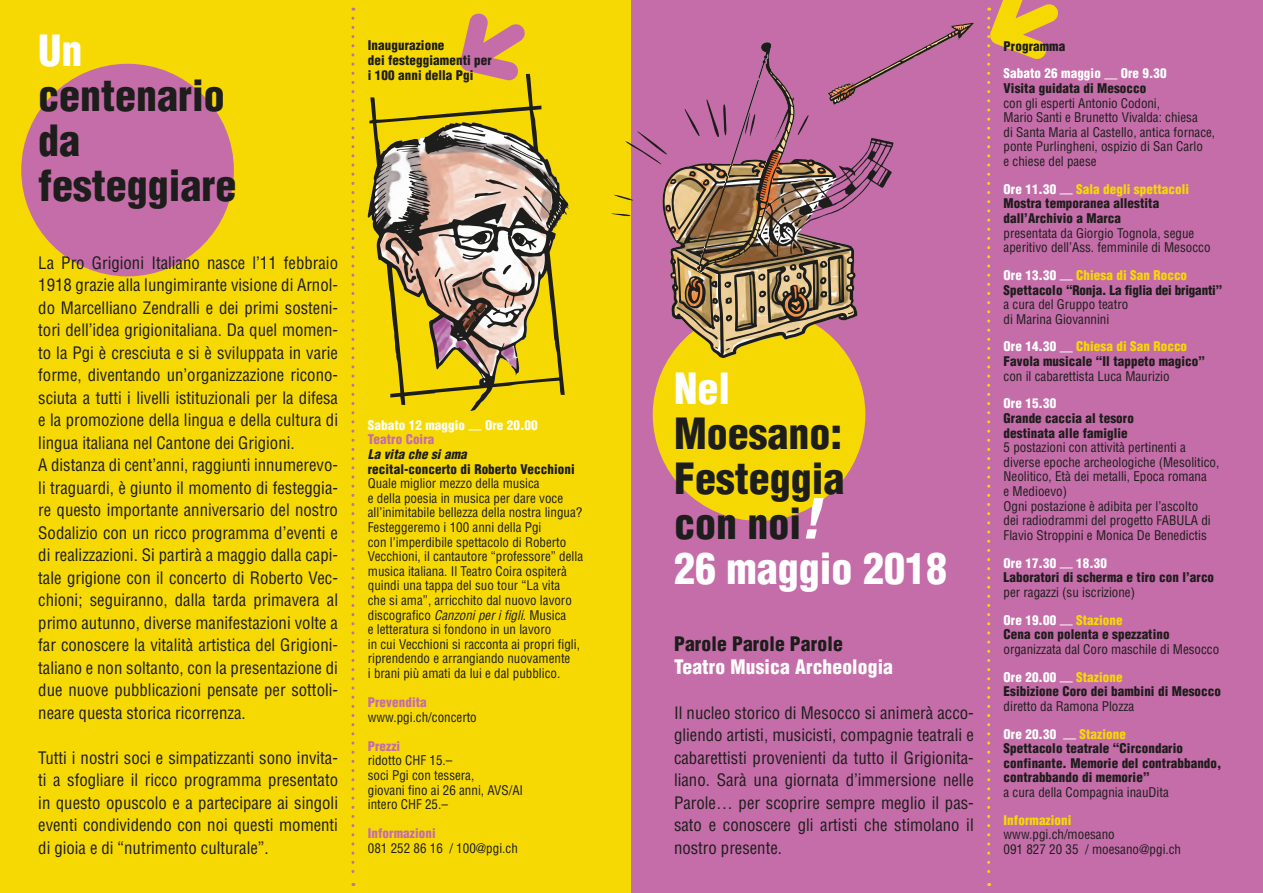
<style>
.page{position:relative;width:1263px;height:893px;background:#fff}
.page>*{position:absolute;margin:0;border:0;box-sizing:border-box;transform-origin:0 0}
.t1{font:900 condensed 42px/45px "Helvetica";color:#1d1d1b}
.t2{font:900 condensed 42px "Helvetica";color:#fff}
.t3{font:900 condensed 19.5px "Helvetica";letter-spacing:.01em;color:#fff}
.t4{font:900 condensed 19.5px "Helvetica";letter-spacing:.01em;color:#1d1d1b}
.t5{font:condensed 16.8px/22.5px "Helvetica";color:#1d1d1b;text-align:justify}
.t6{font:condensed 13.05px/14.5px "Helvetica";color:#1d1d1b}
.t7{font:900 condensed 13.05px/14.5px "Helvetica";letter-spacing:.01em;color:#1d1d1b}
.t8{font:900 condensed 13.05px/27.8px "Helvetica";letter-spacing:.01em;color:#fff}
.t9{font:900 condensed 13.05px "Helvetica";letter-spacing:.01em;color:#c46da9}
.t10{font:italic 900 condensed 13.05px "Helvetica";letter-spacing:.01em;color:#1d1d1b}
.t11{font:900 condensed 13.05px "Helvetica";letter-spacing:.01em;color:#f6d903}
.s1{font-weight:400}
.s2{color:#c46da9}
.s3{font-style:italic}
.s4{font-style:italic;font-size:54px;color:#fff}
.s5{color:#fff}
.s6{color:#1d1d1b}
.s7{font-weight:400;color:#fff}
.s8{color:#f6d903}
.s9{font-weight:900;color:#fff}
.s10{font-weight:900;color:#f6d903}
</style>
<div class="page">
<div style="left:0;top:0;width:631px;height:893px;background:#f6d903"></div>
<div style="left:631px;top:0;width:632px;height:893px;background:#c46da9"></div>
<div style="left:653px;top:308px;width:212px;height:213px;background:#f6d903;border-radius:50%"></div>
<div style="left:21px;top:64px;width:213px;height:212px;background:#c46da9;border-radius:50%"></div>
<svg style="left:460px;top:13px;width:65px;height:59px"></svg>
<svg style="left:987px;top:0;width:71px;height:886px"></svg>
<svg style="left:351px;top:18px;width:3px;height:868px"></svg>
<svg style="left:368px;top:72px;width:201px;height:339px"></svg>
<svg style="left:452px;top:130px;width:91px;height:35px;background:#ac9e83"></svg>
<svg style="left:611px;top:23px;width:363px;height:335px"></svg>
<h1 class="t2" style="left:38px;top:24px;width:46px">Un</h1>
<h1 class="t1" style="left:38px;top:73px;width:200px">centenario da festeggiare</h1>
<p class="t5" style="left:38px;top:251px;width:301px;text-align:left">La Pro Grigioni Italiano nasce l’11 febbraio 1918 grazie alla lungimirante visione di Arnol&shy;do Marcelliano Zendralli e dei primi sosteni&shy;tori dell’idea grigionitaliana. Da quel momen&shy;to la Pgi è cresciuta e si è sviluppata in varie forme, diventando un’organizzazione ricono&shy;sciuta a tutti i livelli istituzionali per la difesa e la promozione della lingua e della cultura di lingua italiana nel Cantone dei Grigioni.<br>A distanza di cent’anni, raggiunti innumerevo&shy;li traguardi, è giunto il momento di festeggia&shy;re questo importante anniversario del nostro Sodalizio con un ricco programma d’eventi e di realizzazioni. Si partirà a maggio dalla capi&shy;tale grigione con il concerto di Roberto Vec&shy;chioni; seguiranno, dalla tarda primavera al primo autunno, diverse manifestazioni volte a far conoscere la vitalità artistica del Grigioni&shy;taliano e non soltanto, con la presentazione di due nuove pubblicazioni pensate per sottoli&shy;neare questa storica ricorrenza.</p>
<p class="t5" style="left:38px;top:746px;width:301px">Tutti i nostri soci e simpatizzanti sono invita&shy;ti a sfogliare il ricco programma presentato in questo opuscolo e a partecipare ai singoli eventi condividendo con noi questi momenti di gioia e di “nutrimento culturale”.</p>
<p class="t7" style="left:368px;top:38px;width:125px">Inaugurazione<br>dei festeggiamenti per i 100 anni della Pgi</p>
<p class="t8" style="left:368px;top:418px;width:171px;line-height:14.5px">Sabato 12 maggio <span class="s1">—</span> Ore 20.00<br><span class="s2">Teatro Coira</span></p>
<p class="t10" style="left:368px;top:446px;width:100px">La vita che si ama</p>
<p class="t7" style="left:368px;top:461px;width:208px">recital-concerto di Roberto Vecchioni</p>
<p class="t6" style="left:368px;top:476px;width:217px">Quale miglior mezzo della musica<br>e della poesia in musica per dare voce all’inimitabile bellezza della nostra lingua?<br>Festeggeremo i 100 anni della Pgi<br>con l’imperdibile spettacolo di Roberto Vecchioni, il cantautore “professore” della musica italiana. Il Teatro Coira ospiterà quindi una tappa del suo tour “La vita<br>che si ama”, arricchito dal nuovo lavoro discografico <span class="s3">Canzoni per i figli</span>. Musica<br>e letteratura si fondono in un lavoro<br>in cui Vecchioni si racconta ai propri figli, riprendendo e arrangiando nuovamente<br>i brani più amati da lui e dal pubblico.</p>
<p class="t9" style="left:368px;top:694px;width:60px">Prevendita</p>
<p class="t6" style="left:368px;top:709px;width:110px">www.pgi.ch/concerto</p>
<p class="t9" style="left:368px;top:738px;width:34px">Prezzi</p>
<p class="t6" style="left:368px;top:753px;width:157px">ridotto CHF 15.–<br>soci Pgi con tessera,<br>giovani fino ai 26 anni, AVS/AI intero CHF 25.–</p>
<p class="t9" style="left:368px;top:825px;width:69px">Informazioni</p>
<p class="t6" style="left:368px;top:841px;width:151px">081 252 86 16 / 100@pgi.ch</p>
<h1 class="t2" style="left:674px;top:362px;width:58px">Nel</h1>
<h1 class="t1" style="left:674px;top:410px;width:275px">Moesano:<br>Festeggia<br>con noi<span class="s4">!<br></span><span class="s5">26 maggio 2018</span></h1>
<h2 class="t4" style="left:674px;top:632px;width:170px">Parole Parole Parole</h2>
<h2 class="t3" style="left:674px;top:654px;width:220px">Teatro Musica Archeologia</h2>
<p class="t5" style="left:674px;top:701px;width:301px">Il nucleo storico di Mesocco si animerà acco&shy;gliendo artisti, musicisti, compagnie teatrali e cabarettisti provenienti da tutto il Grigionita&shy;liano. Sarà una giornata d’immersione nelle Parole… per scoprire sempre meglio il pas&shy;sato e conoscere gli artisti che stimolano il nostro presente.</p>
<p class="t8" style="left:1003px;top:32px;width:165px"><span class="s6">Programma<br></span>Sabato 26 maggio <span class="s1">—</span> Ore 9.30</p>
<p class="t7" style="left:1003px;top:81px;width:144px">Visita guidata di Mesocco</p>
<p class="t6" style="left:1003px;top:95px;width:213px">con gli esperti Antonio Codoni,<br>Mario Santi e Brunetto Vivalda: chiesa<br>di Santa Maria al Castello, antica fornace, ponte Purlingheni, ospizio di San Carlo<br>e chiese del paese</p>
<p class="t7" style="left:1003px;top:182px;width:187px"><span class="s5">Ore 11.30</span> <span class="s7">—</span> <span class="s8">Sala degli spettacoli<br></span>Mostra temporanea allestita dall’Archivio a Marca</p>
<p class="t6" style="left:1003px;top:225px;width:208px">presentata da Giorgio Tognola, segue aperitivo dell’Ass. femminile di Mesocco</p>
<p class="t7" style="left:1003px;top:268px;width:220px"><span class="s5">Ore 13.30</span> <span class="s7">—</span> <span class="s8">Chiesa di San Rocco<br></span>Spettacolo “Ronja. La figlia dei briganti”</p>
<p class="t6" style="left:1003px;top:297px;width:126px">a cura del Gruppo teatro di Marina Giovannini</p>
<p class="t7" style="left:1003px;top:339px;width:203px"><span class="s5">Ore 14.30</span> <span class="s7">—</span> <span class="s8">Chiesa di San Rocco<br></span>Favola musicale “Il tappeto magico”</p>
<p class="t6" style="left:1003px;top:368px;width:167px">con il cabarettista Luca Maurizio</p>
<p class="t8" style="left:1003px;top:390px;width:54px">Ore 15.30</p>
<p class="t7" style="left:1003px;top:411px;width:132px">Grande caccia al tesoro destinata alle famiglie</p>
<p class="t6" style="left:1003px;top:440px;width:217px">5 postazioni con attività pertinenti a diverse epoche archeologiche (Mesolitico, Neolitico, Età dei metalli, Epoca romana<br>e Medioevo)<br>Ogni postazione è adibita per l’ascolto<br>dei radiodrammi del progetto FABULA di Flavio Stroppini e Monica De Benedictis</p>
<p class="t7" style="left:1003px;top:555px;width:212px"><span class="s5">Ore 17.30</span> <span class="s7">—</span> <span class="s5">18.30<br></span>Laboratori di scherma e tiro con l’arco</p>
<p class="t6" style="left:1003px;top:578px;width:133px;line-height:27.8px">per ragazzi (su iscrizione)<br><span class="s9">Ore 19.00</span> <span class="s5">—</span> <span class="s10">Stazione</span></p>
<p class="t7" style="left:1003px;top:627px;width:168px">Cena con polenta e spezzatino</p>
<p class="t6" style="left:1003px;top:635px;width:217px;line-height:27.8px">organizzata dal Coro maschile di Mesocco<br><span class="s9">Ore 20.00</span> <span class="s5">—</span> <span class="s10">Stazione</span></p>
<p class="t7" style="left:1003px;top:684px;width:219px">Esibizione Coro dei bambini di Mesocco</p>
<p class="t6" style="left:1003px;top:692px;width:132px;line-height:27.8px">diretto da Ramona Plozza<br><span class="s9">Ore 20.30</span> <span class="s5">—</span> <span class="s10">Stazione</span></p>
<p class="t7" style="left:1003px;top:741px;width:219px">Spettacolo teatrale “Circondario confinante. Memorie del contrabbando, contrabbando di memorie”</p>
<p class="t6" style="left:1003px;top:785px;width:167px">a cura della Compagnia inauDita</p>
<p class="t11" style="left:1003px;top:812px;width:69px">Informazioni</p>
<p class="t6" style="left:1003px;top:827px;width:179px">www.pgi.ch/moesano<br>091 827 20 35 / moesano@pgi.ch</p>
</div>
